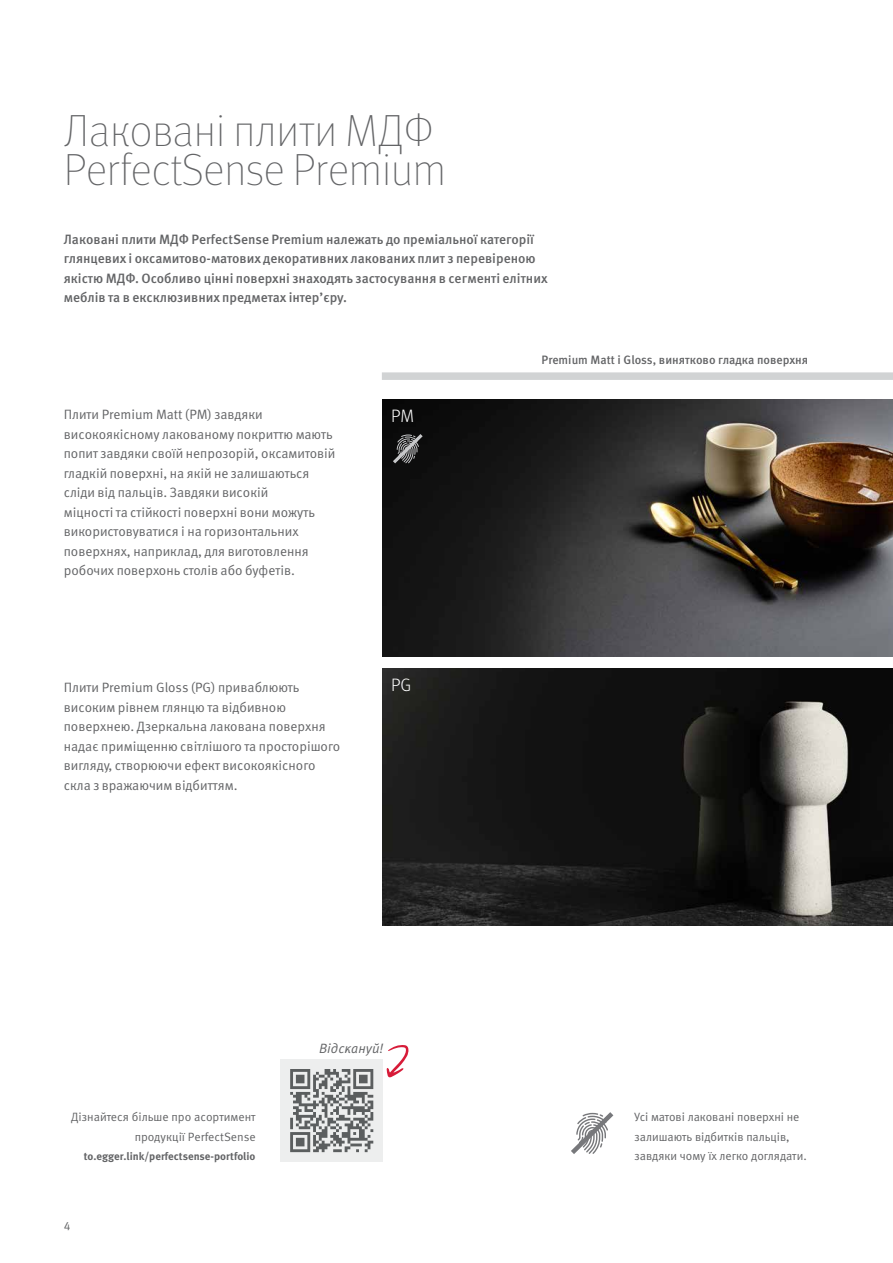
<style>
.page{position:relative;width:893px;height:1263px;background:#fff}
.page>*{position:absolute;margin:0;border:0;box-sizing:border-box;transform-origin:0 0}
.t1{font:100 45px/39px "Meta Pro";color:#636466}
.t2{font:300 18px "Meta Pro";color:#fff}
.t3{font:13.5px/19.5px "Meta Pro";color:#636466}
.t4{font:500 13.5px/19.5px "Meta Pro";color:#636466}
.t5{font:italic 13.5px "Meta Pro";color:#636466}
.t6{font:500 12.15px "Meta Pro";color:#636466}
.t7{font:12px/19.5px "Meta Pro Norm";color:#636466}
.t8{font:12px/19.5px "Meta Pro";color:#636466;text-align:right}
.t9{font:700 10.8px "Meta Pro";color:#636466}
</style>
<div class="page">
<img style="left:383px;top:485px;width:510px;height:172px">
<img style="left:383px;top:668px;width:510px;height:258px">
<svg style="left:387px;top:1045px;width:22px;height:33px"></svg>
<div style="left:280px;top:1059px;width:103px;height:103px;background:#edeeee"></div>
<svg style="left:290px;top:1069px;width:83px;height:83px"></svg>
<svg style="left:571px;top:1112px;width:42px;height:42px"></svg>
<svg style="left:382px;top:372px;width:511px;height:113px"></svg>
<svg style="left:393px;top:434px;width:30px;height:29px"></svg>
<h1 class="t1" style="left:64px;top:110px;width:384px">Лаковані плити МДФ<br>PerfectSense Premium</h1>
<p class="t4" style="left:64px;top:228px;width:485px">Лаковані плити МДФ PerfectSense Premium належать до преміальної категорії глянцевих і оксамитово-матових декоративних лакованих плит з перевіреною якістю МДФ. Особливо цінні поверхні знаходять застосування в сегменті елітних меблів та в ексклюзивних предметах інтер’єру.</p>
<p class="t3" style="left:64px;top:405px;width:273px">Плити Premium Matt (PM) завдяки високоякісному лакованому покриттю мають попит завдяки своїй непрозорій, оксамитовій гладкій поверхні, на якій не залишаються сліди від пальців. Завдяки високій<br>міцності та стійкості поверхні вони можуть використовуватися і на горизонтальних поверхнях, наприклад, для виготовлення робочих поверхонь столів або буфетів.</p>
<p class="t3" style="left:64px;top:678px;width:278px">Плити Premium Gloss (PG) приваблюють високим рівнем глянцю та відбивною поверхнею. Дзеркальна лакована поверхня надає приміщенню світлішого та просторішого вигляду, створюючи ефект високоякісного скла з вражаючим відбиттям.</p>
<h2 class="t2" style="left:391px;top:403px;width:24px">PM</h2>
<h2 class="t2" style="left:391px;top:672px;width:22px">PG</h2>
<p class="t8" style="left:71px;top:1107px;width:186px">Дізнайтеся більше про асортимент продукції PerfectSense</p>
<p class="t9" style="left:84px;top:1148px;width:173px">to.egger.link/perfectsense-portfolio</p>
<p class="t8" style="left:64px;top:1216px;width:8px">4</p>
<p class="t5" style="left:319px;top:1041px;width:66px">Відскануй!</p>
<p class="t6" style="left:542px;top:350px;width:268px">Premium Matt і Gloss, винятково гладка поверхня</p>
<p class="t7" style="left:635px;top:1106px;width:174px">Усі матові лаковані поверхні не залишають відбитків пальців, завдяки чому їх легко доглядати.</p>
</div>
